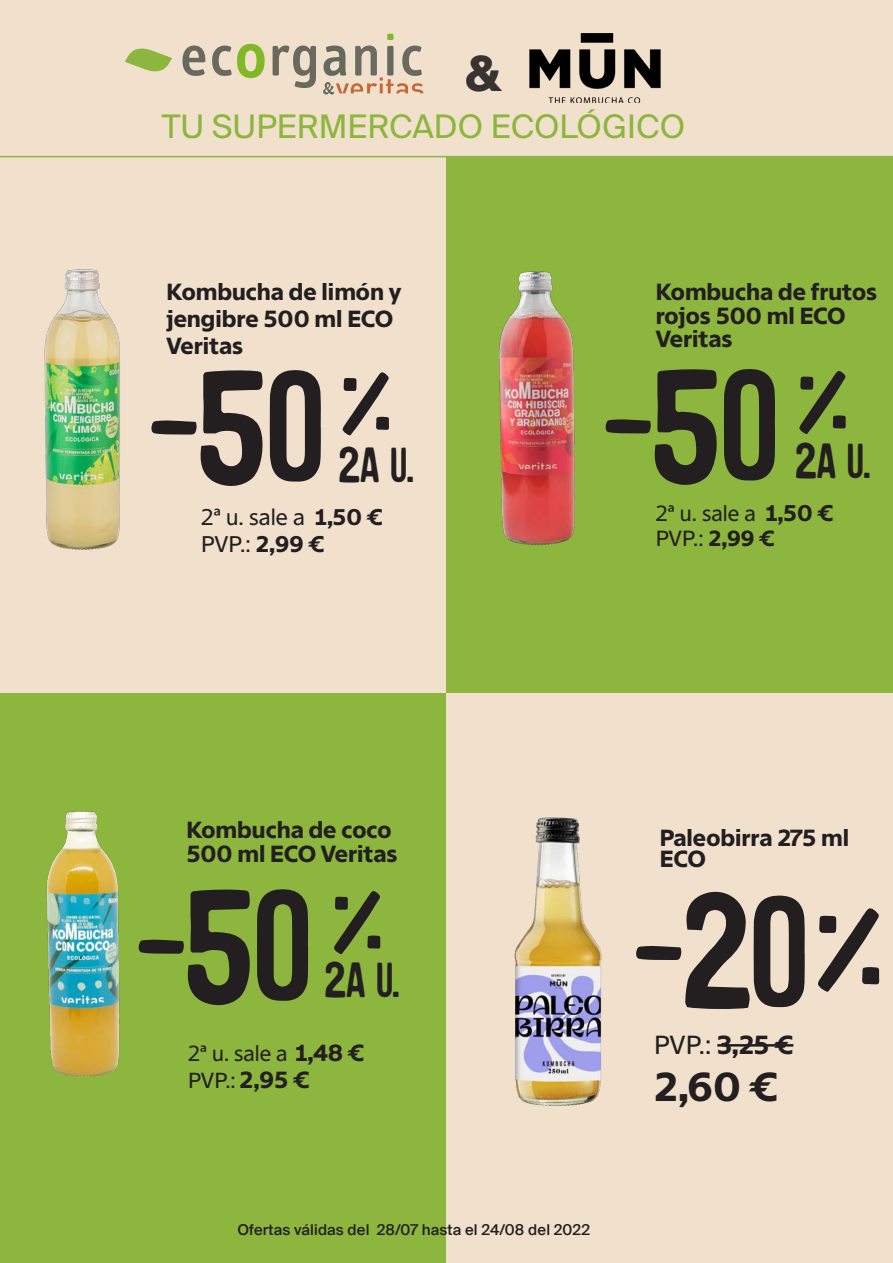
<style>
.page{position:relative;width:893px;height:1263px;background:#fff}
.page>*{position:absolute;margin:0;border:0;box-sizing:border-box;transform-origin:0 0}
.t1{font:159px "Veritas";color:#231f20}
.t2{font:48.9px "Veritas";color:#231f20}
.t3{font:700 48.6px "Suisse Sign";color:#231f20}
.t4{font:700 39px "Suisse Sign";color:#231f20}
.t5{font:32.4px "Suisse Intl";color:#8cb63d}
.t6{font:25.2px "Suisse Sign";color:#231f20}
.t7{font:700 22.5px/27px "Suisse Sign";color:#231f20}
.t8{font:21.9px/26.2px "Suisse Sign";color:#231f20}
.t9{font:21.15px/25.3px "Suisse Sign";color:#231f20}
.t10{font:21px/27px "Suisse Sign";color:#231f20}
.t11{font:500 15px "Suisse Intl";letter-spacing:.01em;color:#231f20}
.s1{font-weight:700}
.s2{font-weight:700;font-size:21.9px}
.s3{font-size:159px}
.s4{font-weight:700;font-size:22.5px}
.s5{font-size:123.3px}
</style>
<div class="page">
<div style="left:0;top:0;width:893px;height:157px;background:#f1e1cc"></div>
<div style="left:0;top:156px;width:446px;height:540px;background:#f1e1cc"></div>
<div style="left:0;top:694px;width:446px;height:569px;background:#8cb63d"></div>
<div style="left:446px;top:157px;width:447px;height:539px;background:#8cb63d"></div>
<div style="left:446px;top:694px;width:447px;height:569px;background:#f1e1cc"></div>
<img style="left:529px;top:34px;width:132px;height:69px">
<hr style="left:0;top:156px;width:893px;height:1px;background:#8cb63d">
<img style="left:44px;top:269px;width:76px;height:281px">
<img style="left:499px;top:271px;width:76px;height:274px">
<img style="left:46px;top:811px;width:74px;height:266px">
<hr style="left:717px;top:1044px;width:76px;height:2px;background:#231f20">
<img style="left:514px;top:817px;width:88px;height:289px">
<svg style="left:125px;top:48px;width:47px;height:24px"></svg>
<svg style="left:182px;top:45px;width:23px;height:31px"></svg>
<svg style="left:212px;top:44px;width:53px;height:34px"></svg>
<svg style="left:273px;top:45px;width:43px;height:43px"></svg>
<svg style="left:323px;top:34px;width:100px;height:61px"></svg>
<h3 class="t3" style="left:467px;top:46px;width:36px">&amp;</h3>
<h3 class="t5" style="left:162px;top:108px;width:525px">TU SUPERMERCADO ECOLÓGICO</h3>
<p class="t7" style="left:167px;top:279px;width:236px">Kombucha de limón y jengibre 500 ml ECO<br>Veritas</p>
<p class="t7" style="left:656px;top:281px;width:223px;line-height:23.1px">Kombucha de frutos rojos 500 ml ECO<br>Veritas</p>
<h1 class="t1" style="left:144px;top:339px;width:251px">-50<sup>%</sup></h1>
<h2 class="t2" style="left:337px;top:438px;width:80px">2A U.</h2>
<h1 class="t1" style="left:598px;top:338px;width:254px">-50 <sup>%</sup></h1>
<h2 class="t2" style="left:794px;top:434px;width:80px">2A U.</h2>
<p class="t8" style="left:201px;top:505px;width:183px">2ª u. sale a <span class="s1">1,50 €<br></span>PVP.: <span class="s1">2,99 €</span></p>
<p class="t9" style="left:656px;top:501px;width:179px">2ª u. sale a <span class="s2">1,50 €<br></span>PVP.: <span class="s1">2,99 €</span></p>
<p class="t7" style="left:186px;top:818px;width:213px;line-height:24px">Kombucha de coco<br>500 ml ECO Veritas</p>
<h2 class="t2" style="left:131px;top:953px;width:272px"><span class="s3">-50</span> <sup>%</sup>2A U.</h2>
<p class="t10" style="left:188px;top:1040px;width:178px">2ª u. sale a <span class="s4">1,48 €<br></span>PVP.: <span class="s4">2,95 €</span></p>
<p class="t7" style="left:660px;top:828px;width:191px;line-height:21px">Paleobirra 275 ml<br>ECO</p>
<h1 class="t1" style="left:628px;top:865px;width:258px">-20<span class="s5">%</span></h1>
<p class="t6" style="left:654px;top:1030px;width:141px">PVP.: <span class="s1">3,25 €</span></p>
<h3 class="t4" style="left:654px;top:1064px;width:125px">2,60 €</h3>
<p class="t11" style="left:237px;top:1221px;width:354px">Ofertas válidas del 28/07 hasta el 24/08 del 2022</p>
<p class="t11" style="left:275px;top:1227px;width:354px">Ofertas válidas del 28/07 hasta el 26/08 del 2022</p>
</div>
